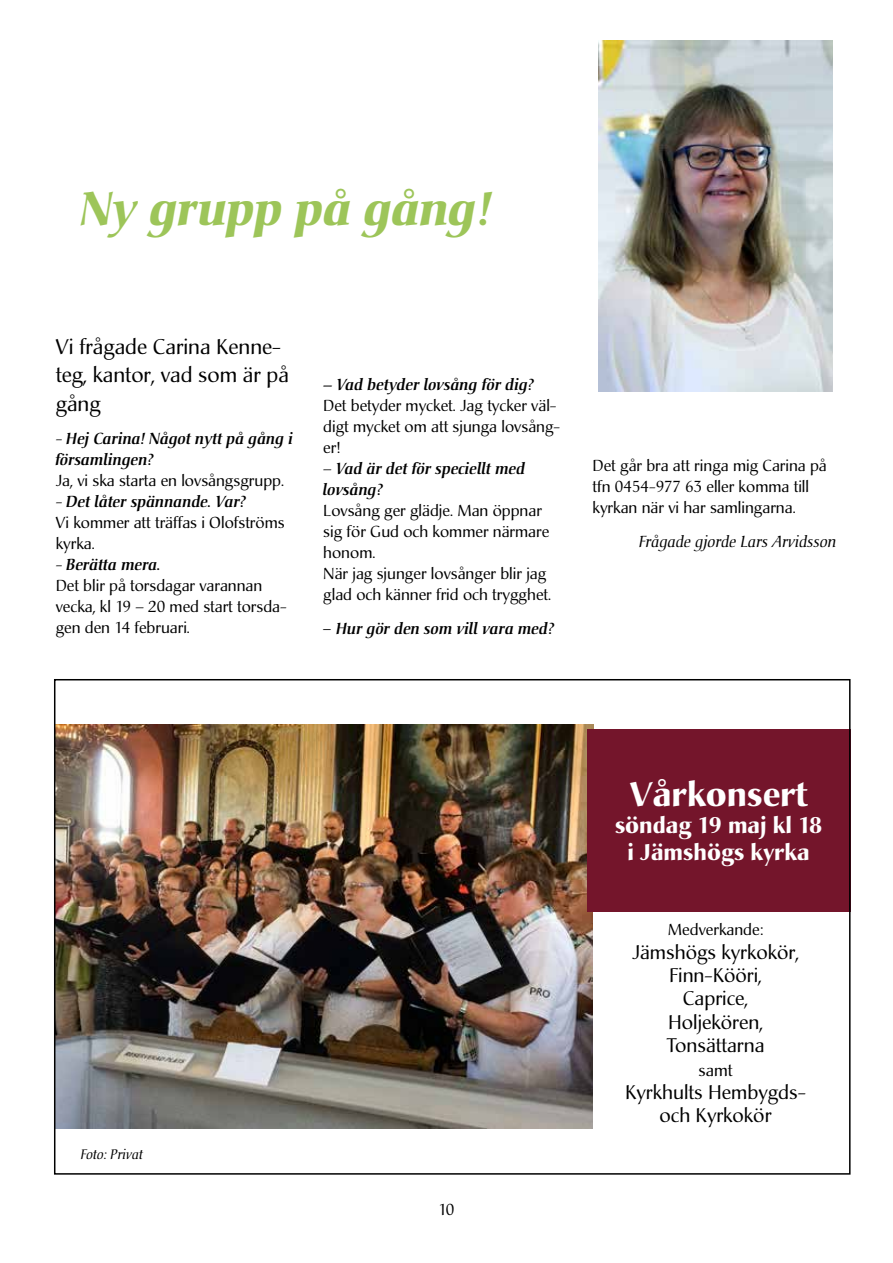
<style>
.page{position:relative;width:893px;height:1263px;background:#fff}
.page>*{position:absolute;margin:0;border:0;box-sizing:border-box;transform-origin:0 0}
.t1{font:italic 700 46.5px "Christiana";letter-spacing:-.005em;color:#9dc559}
.t2{font:700 33.6px "Christiana";color:#fff}
.t3{font:700 22.35px/26.8px "Christiana";color:#fff;text-align:center}
.t4{font:21px/28.5px "Christiana";color:#000}
.t5{font:19.5px/23.4px "Christiana";color:#000;text-align:center}
.t6{font:16.5px "Christiana";color:#000}
.t7{font:15.75px/21px "Christiana";color:#000}
.t8{font:italic 500 15.75px/21px "Christiana";color:#000}
.t9{font:italic 15.75px "Christiana";color:#000}
.t10{font:italic 13.5px "Christiana";color:#000}
.s1{font-weight:400;font-style:normal}
.s2{font-weight:500;font-style:italic}
.s3{font-weight:700}
</style>
<div class="page">
<img style="left:57px;top:725px;width:536px;height:404px">
<div style="left:587px;top:729px;width:263px;height:182px;background:#74152b"></div>
<img style="left:598px;top:41px;width:234px;height:351px">
<h1 class="t1" style="left:81px;top:180px;width:412px">Ny grupp på gång!</h1>
<h3 class="t4" style="left:56px;top:332px;width:235px">Vi frågade Carina Kenne&shy;teg, kantor, vad som är på gång</h3>
<p class="t8" style="left:56px;top:428px;width:239px"><span class="s1">-</span> Hej Carina! Något nytt på gång i församlingen?</p>
<p class="t7" style="left:56px;top:471px;width:230px">Ja, vi ska starta en lovsångsgrupp.</p>
<p class="t7" style="left:56px;top:491px;width:231px">- <span class="s2">Det låter spännande. Var?<br></span>Vi kommer att träffas i Olofströms kyrka.</p>
<p class="t7" style="left:56px;top:554px;width:233px">- <span class="s2">Berätta mera.<br></span>Det blir på torsdagar varannan vecka, kl 19 – 20 med start torsda&shy;gen den 14 februari.</p>
<p class="t7" style="left:323px;top:374px;width:238px"><span class="s3">–</span> <span class="s2">Vad betyder lovsång för dig?<br></span>Det betyder mycket. Jag tycker väl&shy;digt mycket om att sjunga lovsång&shy;er!</p>
<p class="t8" style="left:323px;top:458px;width:204px"><span class="s1">–</span> Vad är det för speciellt med lovsång?</p>
<p class="t7" style="left:323px;top:500px;width:229px">Lovsång ger glädje. Man öppnar sig för Gud och kommer närmare honom.<br>När jag sjunger lovsånger blir jag glad och känner frid och trygghet.</p>
<p class="t8" style="left:323px;top:618px;width:233px">– Hur gör den som vill vara med?</p>
<p class="t7" style="left:593px;top:455px;width:236px">Det går bra att ringa mig Carina på tfn 0454-977 63 eller komma till kyrkan när vi har samlingarna.</p>
<p class="t9" style="left:639px;top:532px;width:199px">Frågade gjorde Lars Arvidsson</p>
<p class="t10" style="left:81px;top:1146px;width:64px">Foto: Privat</p>
<p class="t7" style="left:439px;top:1199px;width:17px">10</p>
<h2 class="t2" style="left:630px;top:773px;width:180px">Vårkonsert</h2>
<h3 class="t3" style="left:615px;top:812px;width:209px">söndag 19 maj kl 18 i Jämshögs kyrka</h3>
<p class="t7" style="left:668px;top:919px;width:97px">Medverkande:</p>
<p class="t5" style="left:632px;top:940px;width:168px">Jämshögs kyrkokör,<br>Finn-Kööri,<br>Caprice,<br>Holjekören,<br>Tonsättarna</p>
<p class="t6" style="left:698px;top:1059px;width:36px">samt</p>
<p class="t5" style="left:625px;top:1081px;width:182px">Kyrkhults Hembygds&shy;och Kyrkokör</p>
</div>
